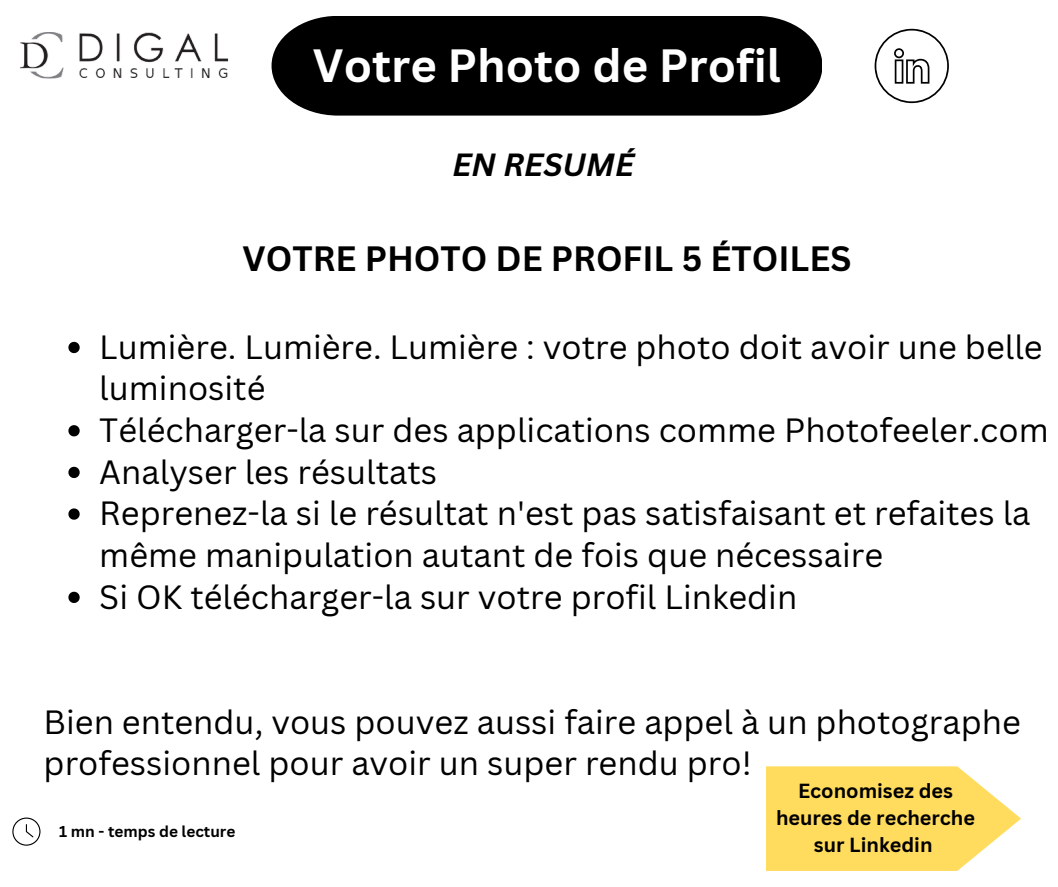
<style>
.page{position:relative;width:1058px;height:887px;background:#fff}
.page>*{position:absolute;margin:0;border:0;box-sizing:border-box;transform-origin:0 0}
.t1{font:700 45.3px "Canva Sans";color:#fff}
.t2{font:700 34.2px "Canva Sans";color:#000}
.t3{font:32.7px/41.7px "Canva Sans";color:#000}
.t4{font:italic 700 31.2px "Canva Sans";color:#000}
.t5{font:700 19.8px/27px "Canva Sans";color:#000;text-align:center}
.t6{font:700 15.3px "Canva Sans";color:#000}
</style>
<div class="page">
<svg style="left:68px;top:342px;width:12px;height:11px"></svg>
<svg style="left:68px;top:425px;width:12px;height:11px"></svg>
<svg style="left:68px;top:467px;width:12px;height:11px"></svg>
<svg style="left:68px;top:508px;width:12px;height:11px"></svg>
<svg style="left:68px;top:591px;width:12px;height:12px"></svg>
<svg style="left:12px;top:817px;width:28px;height:28px"></svg>
<svg style="left:766px;top:766px;width:255px;height:104px;background:#ffe070"></svg>
<img style="left:20px;top:33px;width:209px;height:46px">
<div style="left:271px;top:16px;width:551px;height:100px;background:#000"></div>
<svg style="left:874px;top:29px;width:74px;height:74px"></svg>
<p class="t1" style="left:313px;top:34px;width:469px">Votre Photo de Profil</p>
<p class="t4" style="left:452px;top:143px;width:183px">EN RESUMÉ</p>
<p class="t2" style="left:243px;top:234px;width:610px">VOTRE PHOTO DE PROFIL 5 ÉTOILES</p>
<p class="t3" style="left:99px;top:325px;width:945px">Lumière. Lumière. Lumière : votre photo doit avoir une belle luminosité</p>
<p class="t3" style="left:99px;top:408px;width:950px">Télécharger-la sur des applications comme Photofeeler.com</p>
<p class="t3" style="left:99px;top:450px;width:339px">Analyser les résultats</p>
<p class="t3" style="left:99px;top:491px;width:932px">Reprenez-la si le résultat n'est pas satisfaisant et refaites la même manipulation autant de fois que nécessaire</p>
<p class="t3" style="left:99px;top:575px;width:699px">Si OK télécharger-la sur votre profil Linkedin</p>
<p class="t3" style="left:44px;top:700px;width:978px">Bien entendu, vous pouvez aussi faire appel à un photographe professionnel pour avoir un super rendu pro!</p>
<p class="t5" style="left:776px;top:776px;width:201px">Economisez des heures de recherche sur Linkedin</p>
<p class="t6" style="left:59px;top:820px;width:178px">1 mn - temps de lecture</p>
</div>
